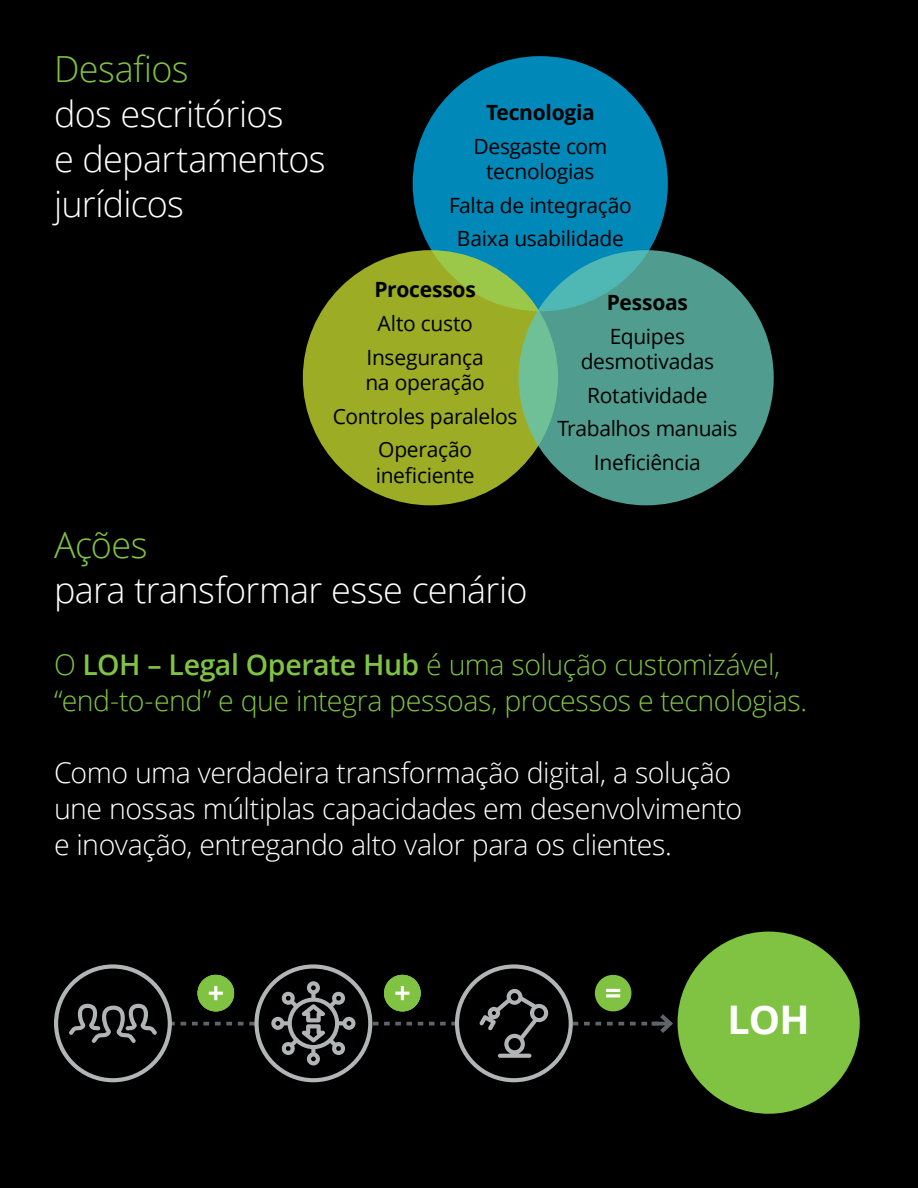
<style>
.page{position:relative;width:918px;height:1188px;background:#000}
.page>*{position:absolute;margin:0;border:0;box-sizing:border-box;transform-origin:0 0}
.tit_bold{font:700 39.45px "Open Sans";color:#fff}
.tit_bold-2{font:300 36px/45px "Open Sans";letter-spacing:-.02em;color:#fff}
.tit_bold-3{font:300 36px "Open Sans";letter-spacing:-.015em;color:#80c342}
.tit_bold-4{font:300 28.5px/36px "Open Sans";letter-spacing:-.015em;color:#fff}
.tit_bold-5{font:300 28.5px/36px "Open Sans";letter-spacing:-.015em;color:#80c342}
.tit_bold-6{font:21px/25.5px "Open Sans";letter-spacing:-.015em;color:#000;text-align:center}
.tit_bold-7{font:700 21px "Open Sans";letter-spacing:-.01em;color:#000}
.s1{color:#80c342}
.s2{font-weight:600}
</style>
<div class="page">
<div style="left:413px;top:56px;width:255px;height:255px;background:#0088b8;border-radius:50%"></div>
<div style="left:303px;top:250px;width:255px;height:255px;background:#9cac24;border-radius:50%"></div>
<svg style="left:519px;top:250px;width:255px;height:255px;background:#51a092"></svg>
<div style="left:678px;top:932px;width:182px;height:182px;background:#80c342;border-radius:50%"></div>
<svg style="left:54px;top:964px;width:619px;height:118px"></svg>
<p class="tit_bold-2" style="left:54px;top:45px;width:273px"><span class="s1">Desafios<br></span>dos escritórios<br>e departamentos jurídicos</p>
<p class="tit_bold-7" style="left:486px;top:98px;width:110px">Tecnologia</p>
<p class="tit_bold-6" style="left:473px;top:133px;width:136px">Desgaste com tecnologias</p>
<p class="tit_bold-6" style="left:449px;top:192px;width:184px">Falta de integração</p>
<p class="tit_bold-6" style="left:457px;top:225px;width:169px">Baixa usabilidade</p>
<p class="tit_bold-7" style="left:375px;top:275px;width:103px">Processos</p>
<p class="tit_bold-6" style="left:377px;top:310px;width:97px">Alto custo</p>
<p class="tit_bold-6" style="left:365px;top:344px;width:121px;text-align:left">Insegurança na operação</p>
<p class="tit_bold-6" style="left:333px;top:403px;width:186px">Controles paralelos</p>
<p class="tit_bold-6" style="left:376px;top:436px;width:100px;text-align:left">Operação ineficiente</p>
<p class="tit_bold-7" style="left:607px;top:288px;width:83px">Pessoas</p>
<p class="tit_bold-6" style="left:581px;top:323px;width:135px">Equipes desmotivadas</p>
<p class="tit_bold-6" style="left:587px;top:382px;width:122px">Rotatividade</p>
<p class="tit_bold-6" style="left:557px;top:415px;width:182px">Trabalhos manuais</p>
<p class="tit_bold-6" style="left:594px;top:449px;width:108px">Ineficiência</p>
<p class="tit_bold-3" style="left:54px;top:521px;width:95px">Ações</p>
<p class="tit_bold-2" style="left:54px;top:567px;width:475px">para transformar esse cenário</p>
<p class="tit_bold-5" style="left:54px;top:646px;width:755px">O <span class="s2">LOH – Legal Operate Hub</span> é uma solução customizável, “end-to-end” e que integra pessoas, processos e tecnologias.</p>
<p class="tit_bold-4" style="left:54px;top:754px;width:690px">Como uma verdadeira transformação digital, a solução une nossas múltiplas capacidades em desenvolvimento e inovação, entregando alto valor para os clientes.</p>
<p class="tit_bold" style="left:728px;top:992px;width:84px">LOH</p>
</div>
